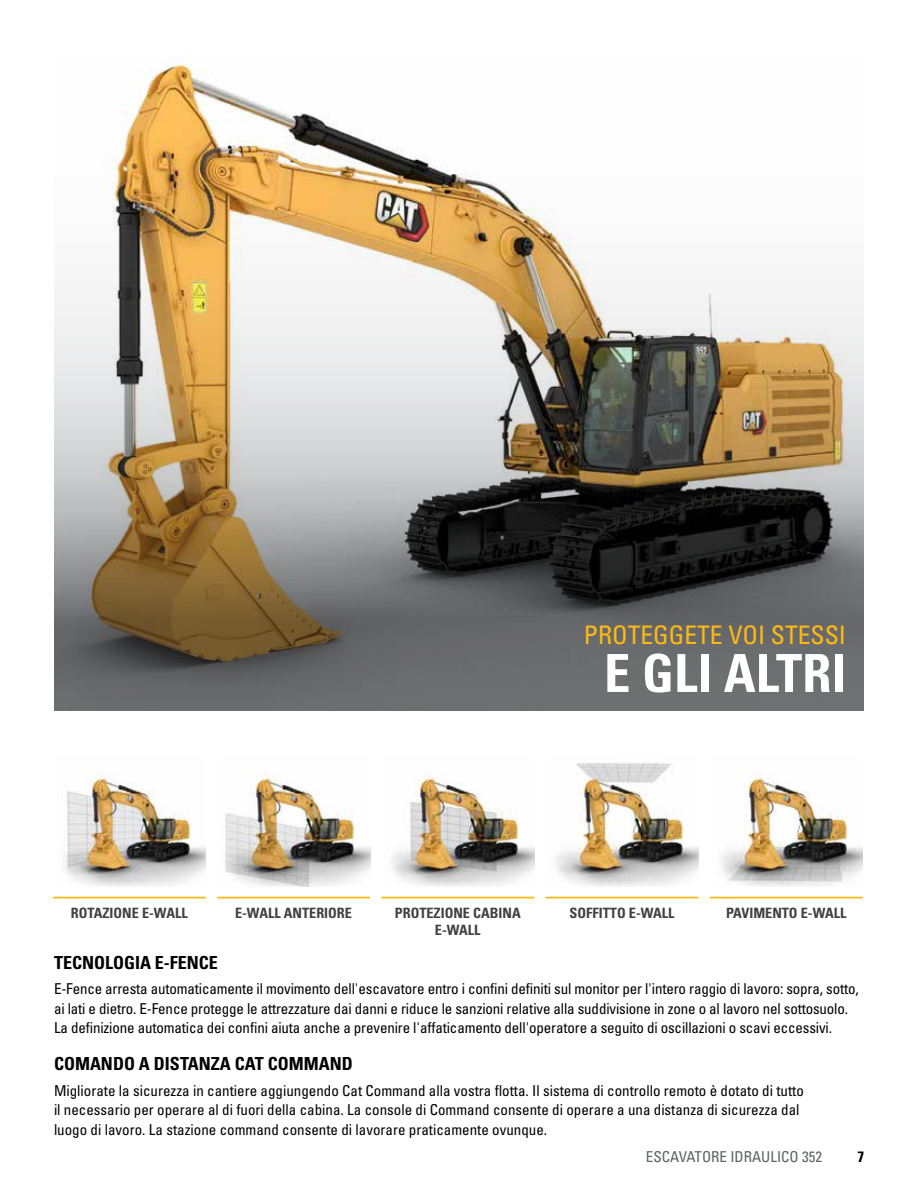
<style>
.page{position:relative;width:918px;height:1188px;background:#fff}
.page>*{position:absolute;margin:0;border:0;box-sizing:border-box;transform-origin:0 0}
.t1{font:700 condensed 52.5px "Univers LT Std";color:#fff}
.t2{font:condensed 25.5px "Univers LT Std";color:#fdba12}
.t3{font:700 condensed 18px "Univers LT Std";color:#000}
.t4{font:condensed 15px/19.5px "Univers LT Std";letter-spacing:-.01em;color:#000}
.t5{font:condensed 15px "Univers LT Std";color:#5e6263}
.t6{font:700 condensed 15px "Univers LT Std";color:#000}
.t7{font:700 condensed 14.25px/17.1px "Univers LT Std";color:#414042;text-align:center}
</style>
<div class="page">
<hr style="left:53px;top:897px;width:153px;height:1px;background:#fdba12">
<hr style="left:217px;top:897px;width:153px;height:1px;background:#fdba12">
<hr style="left:381px;top:897px;width:153px;height:1px;background:#fdba12">
<hr style="left:546px;top:897px;width:153px;height:1px;background:#fdba12">
<hr style="left:710px;top:897px;width:153px;height:1px;background:#fdba12">
<img style="left:65px;top:773px;width:141px;height:113px">
<img style="left:54px;top:57px;width:810px;height:654px">
<img style="left:721px;top:773px;width:142px;height:113px">
<img style="left:556px;top:763px;width:143px;height:123px">
<img style="left:392px;top:773px;width:142px;height:113px">
<img style="left:225px;top:773px;width:145px;height:113px">
<h2 class="t2" style="left:584px;top:619px;width:264px">PROTEGGETE VOI STESSI</h2>
<h1 class="t1" style="left:604px;top:641px;width:243px">E GLI ALTRI</h1>
<p class="t7" style="left:71px;top:904px;width:118px">ROTAZIONE E-WALL</p>
<p class="t7" style="left:235px;top:904px;width:118px">E-WALL ANTERIORE</p>
<p class="t7" style="left:395px;top:904px;width:127px">PROTEZIONE CABINA<br>E-WALL</p>
<p class="t7" style="left:570px;top:904px;width:107px">SOFFITTO E-WALL</p>
<p class="t7" style="left:726px;top:904px;width:122px">PAVIMENTO E-WALL</p>
<p class="t3" style="left:54px;top:951px;width:165px">TECNOLOGIA E-FENCE</p>
<p class="t4" style="left:54px;top:979px;width:806px">E-Fence arresta automaticamente il movimento dell'escavatore entro i confini definiti sul monitor per l'intero raggio di lavoro: sopra, sotto, ai lati e dietro. E-Fence protegge le attrezzature dai danni e riduce le sanzioni relative alla suddivisione in zone o al lavoro nel sottosuolo.<br>La definizione automatica dei confini aiuta anche a prevenire l'affaticamento dell'operatore a seguito di oscillazioni o scavi eccessivi.</p>
<p class="t3" style="left:54px;top:1053px;width:300px">COMANDO A DISTANZA CAT COMMAND</p>
<p class="t4" style="left:54px;top:1080px;width:751px">Migliorate la sicurezza in cantiere aggiungendo Cat Command alla vostra flotta. Il sistema di controllo remoto è dotato di tutto il necessario per operare al di fuori della cabina. La console di Command consente di operare a una distanza di sicurezza dal luogo di lavoro. La stazione command consente di lavorare praticamente ovunque.</p>
<p class="t5" style="left:646px;top:1147px;width:178px">ESCAVATORE IDRAULICO 352</p>
<p class="t6" style="left:857px;top:1147px;width:8px">7</p>
</div>
